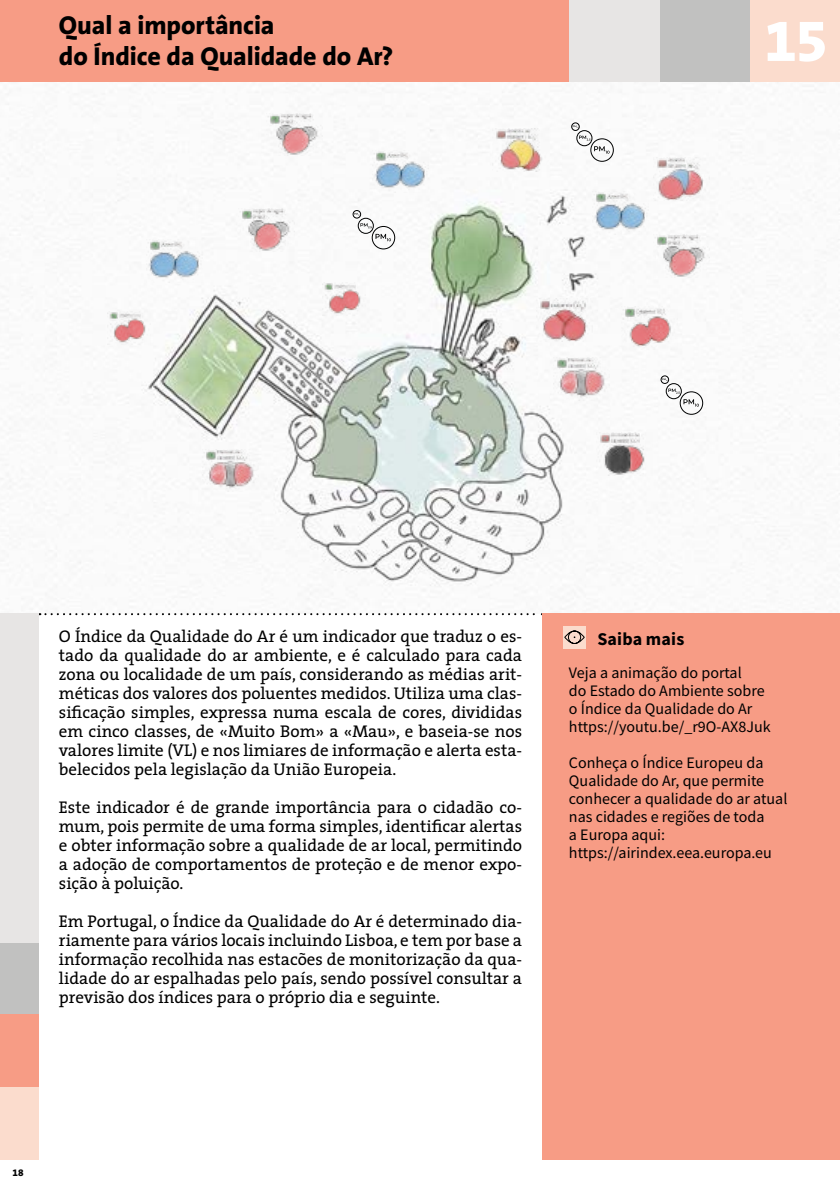
<style>
.page{position:relative;width:840px;height:1191px;background:#fff}
.page>*{position:absolute;margin:0;border:0;box-sizing:border-box;transform-origin:0 0}
.t1{font:800 60px "The Sans B8";color:#fff}
.t2{font:800 26px/31.2px "The Sans B8";letter-spacing:-.005em;color:#000}
.t3{font:700 18px "Source Sans Pro";letter-spacing:.01em;color:#000}
.t4{font:17px/19px "The Serif";color:#000;text-align:justify}
.t5{font:16px/18px "Source Sans Pro";color:#000}
.t6{font:800 10px "The Sans B8";color:#000}
</style>
<div class="page">
<img style="left:0;top:81px;width:839px;height:533px">
<img style="left:592px;top:192px;width:56px;height:42px">
<img style="left:372px;top:150px;width:56px;height:43px">
<img style="left:146px;top:240px;width:56px;height:42px">
<img style="left:553px;top:357px;width:56px;height:43px">
<img style="left:202px;top:449px;width:56px;height:43px">
<img style="left:492px;top:129px;width:56px;height:42px">
<img style="left:653px;top:157px;width:56px;height:43px">
<img style="left:596px;top:433px;width:56px;height:42px">
<img style="left:621px;top:306px;width:55px;height:43px">
<img style="left:322px;top:282px;width:43px;height:33px">
<img style="left:107px;top:311px;width:43px;height:33px">
<img style="left:536px;top:298px;width:56px;height:43px">
<img style="left:653px;top:234px;width:56px;height:43px">
<img style="left:266px;top:113px;width:56px;height:43px">
<img style="left:238px;top:208px;width:56px;height:43px">
<div style="left:679px;top:392px;width:23px;height:22px;border:1px solid #000101;border-radius:50%"></div>
<div style="left:660px;top:376px;width:8px;height:7px;border:1px solid #000101;border-radius:50%"></div>
<div style="left:665px;top:383px;width:16px;height:16px;border:1px solid #000101;border-radius:50%"></div>
<svg style="left:661px;top:378px;width:6px;height:3px"></svg>
<svg style="left:668px;top:388px;width:11px;height:5px"></svg>
<svg style="left:683px;top:399px;width:15px;height:8px"></svg>
<div style="left:590px;top:139px;width:23px;height:22px;border:1px solid #000101;border-radius:50%"></div>
<div style="left:571px;top:123px;width:8px;height:7px;border:1px solid #000101;border-radius:50%"></div>
<div style="left:576px;top:130px;width:15px;height:16px;border:1px solid #000101;border-radius:50%"></div>
<svg style="left:572px;top:125px;width:6px;height:3px"></svg>
<svg style="left:578px;top:136px;width:31px;height:18px"></svg>
<div style="left:372px;top:226px;width:22px;height:23px;border:1px solid #000101;border-radius:50%"></div>
<div style="left:353px;top:210px;width:7px;height:8px;border:1px solid #000101;border-radius:50%"></div>
<div style="left:358px;top:218px;width:15px;height:15px;border:1px solid #000101;border-radius:50%"></div>
<svg style="left:360px;top:223px;width:11px;height:5px"></svg>
<svg style="left:375px;top:234px;width:16px;height:7px"></svg>
<svg style="left:39px;top:613px;width:503px;height:2px"></svg>
<hr style="left:839px;top:0;width:1px;height:81px;background:#f79c85">
<div style="left:0;top:942px;width:39px;height:72px;background:#c1c1c0"></div>
<div style="left:0;top:1014px;width:39px;height:73px;background:#f79c85"></div>
<div style="left:0;top:1087px;width:39px;height:72px;background:#fbdccd"></div>
<div style="left:0;top:0;width:839px;height:81px;background:#f79c85"></div>
<div style="left:568px;top:0;width:91px;height:81px;background:#e7e5e4"></div>
<div style="left:659px;top:0;width:91px;height:81px;background:#c1c1c0"></div>
<div style="left:750px;top:0;width:89px;height:81px;background:#fbdccd"></div>
<div style="left:0;top:613px;width:38px;height:329px;background:#e7e5e4"></div>
<div style="left:542px;top:613px;width:297px;height:546px;background:#f79c85"></div>
<div style="left:563px;top:626px;width:22px;height:23px;background:#fbdccd"></div>
<svg style="left:564px;top:630px;width:20px;height:14px"></svg>
<h2 class="t2" style="left:59px;top:10px;width:336px">Qual a importância<br>do Índice da Qualidade do Ar?</h2>
<h1 class="t1" style="left:763px;top:9px;width:65px">15</h1>
<p class="t4" style="left:59px;top:626px;width:464px">O Índice da Qualidade do Ar é um indicador que traduz o es‑ tado da qualidade do ar ambiente, e é calculado para cada zona ou localidade de um país, considerando as médias arit‑ méticas dos valores dos poluentes medidos. Utiliza uma clas‑ sificação simples, expressa numa escala de cores, divididas em cinco classes, de «Muito Bom» a «Mau», e baseia‑se nos valores limite (VL) e nos limiares de informação e alerta esta‑ belecidos pela legislação da União Europeia.</p>
<p class="t4" style="left:59px;top:797px;width:464px">Este indicador é de grande importância para o cidadão co‑ mum, pois permite de uma forma simples, identificar alertas e obter informação sobre a qualidade de ar local, permitindo a adoção de comportamentos de proteção e de menor expo‑ sição à poluição.</p>
<p class="t4" style="left:59px;top:911px;width:464px">Em Portugal, o Índice da Qualidade do Ar é determinado dia‑ riamente para vários locais incluindo Lisboa, e tem por base a informação recolhida nas estacões de monitorização da qua‑ lidade do ar espalhadas pelo país, sendo possível consultar a previsão dos índices para o próprio dia e seguinte.</p>
<p class="t3" style="left:597px;top:627px;width:88px">Saiba mais</p>
<p class="t5" style="left:568px;top:663px;width:203px">Veja a animação do portal<br>do Estado do Ambiente sobre o Índice da Qualidade do Ar https://youtu.be/_r9O-‑AX8Juk</p>
<p class="t5" style="left:568px;top:753px;width:220px">Conheça o Índice Europeu da<br>Qualidade do Ar, que permite conhecer a qualidade do ar atual nas cidades e regiões de toda<br>a Europa aqui: https://airindex.eea.europa.eu</p>
<p class="t6" style="left:12px;top:1167px;width:13px">18</p>
</div>
